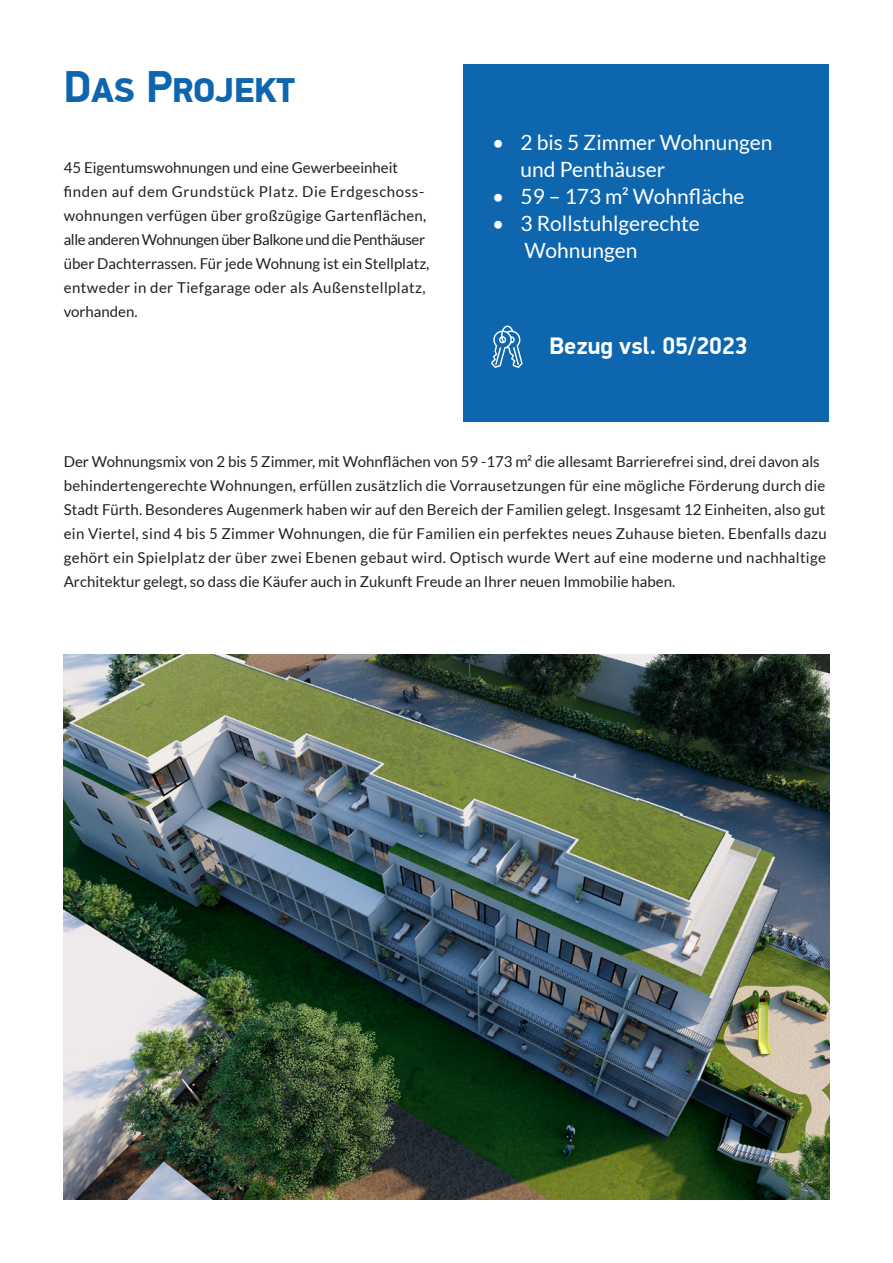
<style>
.page{position:relative;width:893px;height:1263px;background:#fff}
.page>*{position:absolute;margin:0;border:0;box-sizing:border-box;transform-origin:0 0}
.t1{font:700 45px "PF Din Display Pro";color:#0e66af}
.t2{font:700 24px "PF Din Display Pro";color:#fff}
.t3{font:21px/27px "Lato";color:#fff}
.t4{font:15px/24px "Lato";letter-spacing:.005em;color:#231f20}
</style>
<div class="page">
<div style="left:463px;top:64px;width:366px;height:357px;background:#0e66af"></div>
<img style="left:64px;top:654px;width:765px;height:545px">
<svg style="left:491px;top:326px;width:32px;height:42px"></svg>
<h1 class="t1" style="left:64px;top:59px;width:233px">DAS PROJEKT</h1>
<p class="t4" style="left:64px;top:155px;width:367px">45 Eigentumswohnungen und eine Gewerbeeinheit finden auf dem Grundstück Platz. Die Erdgeschoss&shy;wohnungen verfügen über großzügige Gartenflächen, alle anderen Wohnungen über Balkone und die Penthäuser über Dachterrassen. Für jede Wohnung ist ein Stellplatz, entweder in der Tiefgarage oder als Außenstellplatz, vorhanden.</p>
<h3 class="t3" style="left:520px;top:129px;width:254px;text-indent:-28px">• 2 bis 5 Zimmer Wohnungen und Penthäuser</h3>
<h3 class="t3" style="left:492px;top:183px;width:254px">• 59 – 173 m² Wohnfläche</h3>
<h3 class="t3" style="left:525px;top:210px;width:177px;text-indent:-32px">• 3 Rollstuhlgerechte<br>Wohnungen</h3>
<h2 class="t2" style="left:549px;top:331px;width:200px">Bezug vsl. 05/2023</h2>
<p class="t4" style="left:64px;top:449px;width:765px">Der Wohnungsmix von 2 bis 5 Zimmer, mit Wohnflächen von 59 -173 m² die allesamt Barrierefrei sind, drei davon als behindertengerechte Wohnungen, erfüllen zusätzlich die Vorrausetzungen für eine mögliche Förderung durch die Stadt Fürth. Besonderes Augenmerk haben wir auf den Bereich der Familien gelegt. Insgesamt 12 Einheiten, also gut ein Viertel, sind 4 bis 5 Zimmer Wohnungen, die für Familien ein perfektes neues Zuhause bieten. Ebenfalls dazu gehört ein Spielplatz der über zwei Ebenen gebaut wird. Optisch wurde Wert auf eine moderne und nachhaltige Architektur gelegt, so dass die Käufer auch in Zukunft Freude an Ihrer neuen Immobilie haben.</p>
</div>
